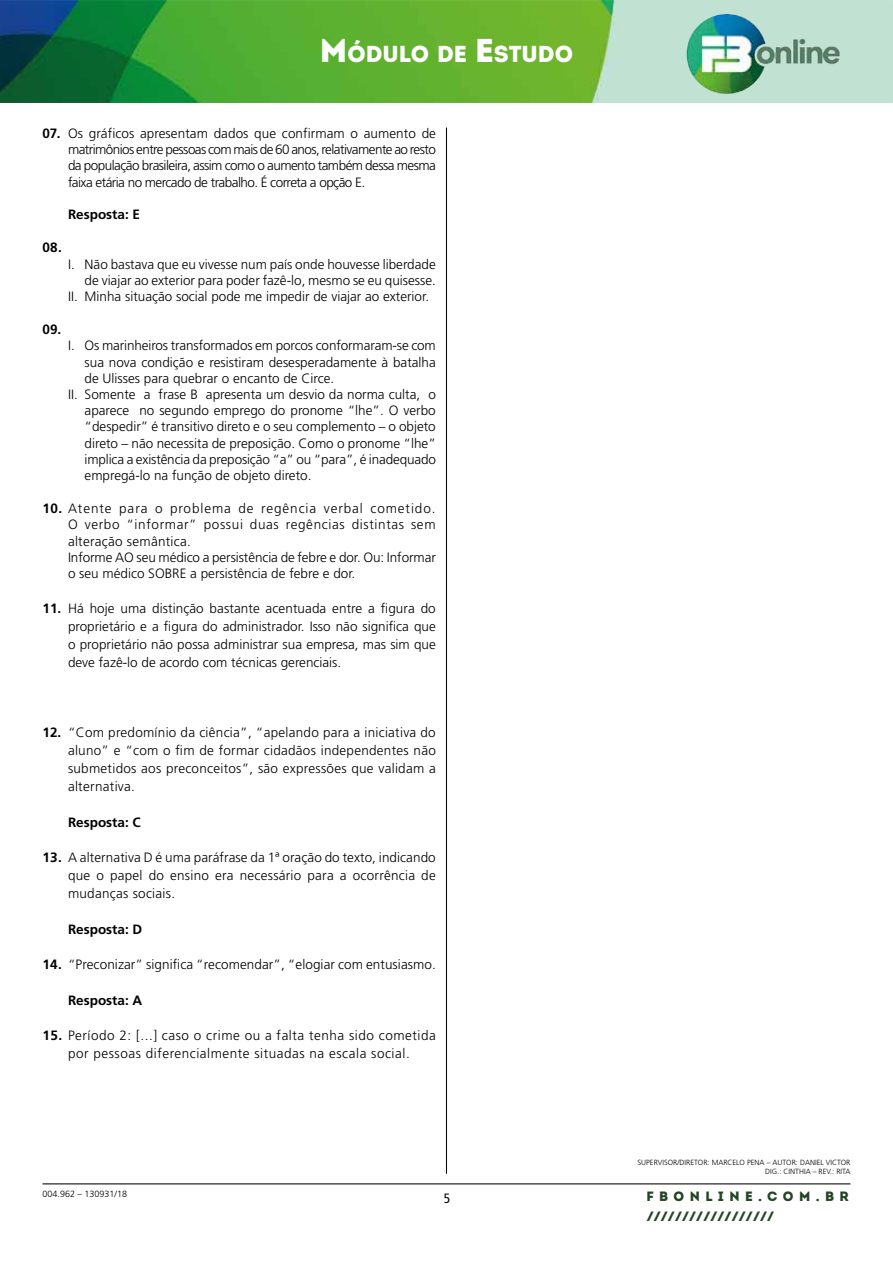
<style>
.page{position:relative;width:893px;height:1263px;background:#fff}
.page>*{position:absolute;margin:0;border:0;box-sizing:border-box;transform-origin:0 0}
.t1{font:900 23.1px "Intro";color:#fff}
.t2{font:300 13.5px/18px "Frutiger";color:#000;text-align:justify}
.t3{font:300 13.5px/16.2px "Frutiger";letter-spacing:.02em;color:#000}
.t4{font:300 13.5px/18px "Frutiger";letter-spacing:.04em;color:#000;text-align:center}
.t5{font:700 13.5px "Frutiger";color:#000}
.t6{font:13.5px "Intro Black Caps";color:#234624}
.t7{font:900 13.5px "Intro";letter-spacing:.4em;color:#234624}
.t8{font:condensed 13.5px "Frutiger";color:#000}
.t9{font:300 9px "Frutiger";color:#000}
.t10{font:300 7.5px/9px "Frutiger";color:#000;text-align:right}
.s1{font-size:33px}
.s2{font-weight:700}
</style>
<div class="page">
<img style="left:0;top:0;width:893px;height:102px">
<img style="left:677px;top:1px;width:167px;height:100px">
<hr style="left:43px;top:1183px;width:807px;height:1px;background:#000">
<hr style="left:446px;top:128px;width:1px;height:1046px;background:#000">
<h1 class="t1" style="left:320px;top:38px;width:255px"><span class="s1">M</span>ÓDULO DE <span class="s1">E</span>STUDO</h1>
<p class="t2" style="left:68px;top:125px;width:369px;line-height:16.2px;text-indent:-26px"><span class="s2">07.</span> Os gráficos apresentam dados que confirmam o aumento de matrimônios entre pessoas com mais de 60 anos, relativamente ao resto da população brasileira, assim como o aumento também dessa mesma faixa etária no mercado de trabalho. É correta a opção E.</p>
<p class="t5" style="left:68px;top:206px;width:74px">Resposta: E</p>
<p class="t5" style="left:43px;top:240px;width:21px">08.</p>
<p class="t2" style="left:68px;top:255px;width:369px">I. Não bastava que eu vivesse num país onde houvesse liberdade</p>
<p class="t2" style="left:85px;top:271px;width:353px">de viajar ao exterior para poder fazê-lo, mesmo se eu quisesse.</p>
<p class="t2" style="left:68px;top:287px;width:363px">II. Minha situação social pode me impedir de viajar ao exterior.</p>
<p class="t5" style="left:43px;top:321px;width:20px">09.</p>
<p class="t2" style="left:68px;top:337px;width:369px">I. Os marinheiros transformados em porcos conformaram-se com</p>
<p class="t2" style="left:85px;top:353px;width:353px">sua nova condição e resistiram desesperadamente à batalha</p>
<p class="t2" style="left:85px;top:369px;width:251px">de Ulisses para quebrar o encanto de Circe.</p>
<p class="t2" style="left:68px;top:385px;width:369px">II. Somente a frase B apresenta um desvio da norma culta, o</p>
<p class="t2" style="left:85px;top:401px;width:353px">aparece no segundo emprego do pronome “lhe”. O verbo</p>
<p class="t2" style="left:85px;top:418px;width:353px">“despedir” é transitivo direto e o seu complemento – o objeto</p>
<p class="t2" style="left:85px;top:434px;width:353px">direto – não necessita de preposição. Como o pronome “lhe”</p>
<p class="t2" style="left:85px;top:450px;width:353px">implica a existência da preposição “a” ou “para”, é inadequado</p>
<p class="t2" style="left:85px;top:466px;width:228px">empregá-lo na função de objeto direto.</p>
<p class="t3" style="left:68px;top:500px;width:369px;text-indent:-26px"><span class="s2">10.</span> Atente para o problema de regência verbal cometido.<br>O verbo “informar” possui duas regências distintas sem alteração semântica.<br>Informe AO seu médico a persistência de febre e dor. Ou: Informar o seu médico SOBRE a persistência de febre e dor.</p>
<p class="t2" style="left:68px;top:599px;width:369px;text-indent:-26px"><span class="s2">11.</span> Há hoje uma distinção bastante acentuada entre a figura do proprietário e a figura do administrador. Isso não significa que o proprietário não possa administrar sua empresa, mas sim que deve fazê-lo de acordo com técnicas gerenciais.</p>
<p class="t2" style="left:68px;top:723px;width:369px;text-indent:-26px"><span class="s2">12.</span> “Com predomínio da ciência”, “apelando para a iniciativa do aluno” e “com o fim de formar cidadãos independentes não submetidos aos preconceitos”, são expressões que validam a alternativa.</p>
<p class="t5" style="left:68px;top:814px;width:74px">Resposta: C</p>
<p class="t2" style="left:68px;top:848px;width:369px;text-indent:-26px"><span class="s2">13.</span> A alternativa D é uma paráfrase da 1ª oração do texto, indicando que o papel do ensino era necessário para a ocorrência de mudanças sociais.</p>
<p class="t5" style="left:68px;top:921px;width:76px">Resposta: D</p>
<p class="t2" style="left:43px;top:955px;width:395px"><span class="s2">14.</span> “Preconizar” significa “recomendar”, “elogiar com entusiasmo.</p>
<p class="t5" style="left:68px;top:992px;width:76px">Resposta: A</p>
<p class="t4" style="left:43px;top:1026px;width:395px"><span class="s2">15.</span> Período 2: [...] caso o crime ou a falta tenha sido cometida por pessoas diferencialmente situadas na escala social.</p>
<p class="t9" style="left:43px;top:1189px;width:86px">004.962 – 130931/18</p>
<p class="t10" style="left:637px;top:1157px;width:215px">SUPERVISOR/DIRETOR: MARCELO PENA – AUTOR: DANIEL VICTOR<br>DIG.: CINTHIA – REV.: RITA</p>
<p class="t8" style="left:444px;top:1190px;width:8px">5</p>
<p class="t7" style="left:646px;top:1187px;width:204px">FBONLINE.COM.BR</p>
<p class="t6" style="left:646px;top:1207px;width:130px">//////////////////</p>
</div>
